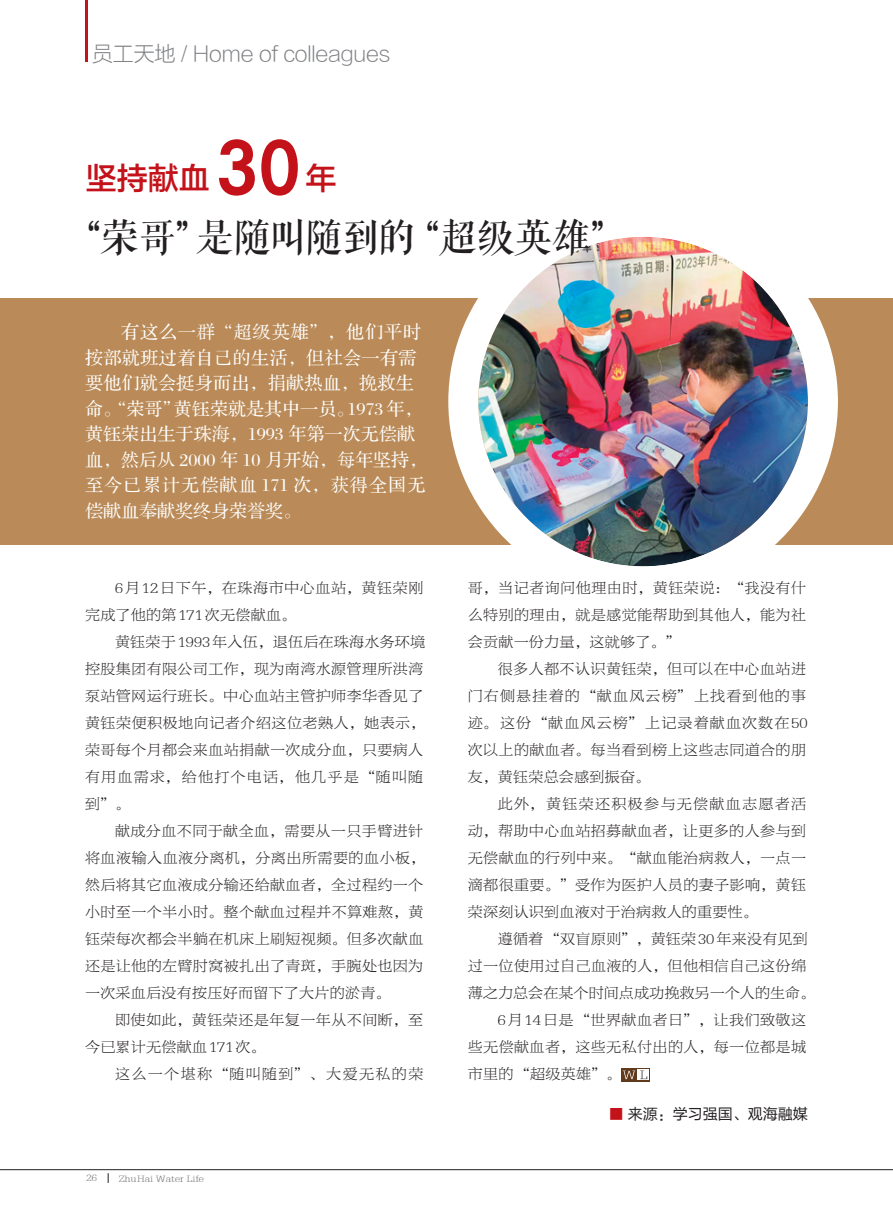
<style>
.page{position:relative;width:893px;height:1212px;background:#fff}
.page>*{position:absolute;margin:0;border:0;box-sizing:border-box;transform-origin:0 0}
.t1{font:600 condensed 75.3px "Avant Garde";color:#c4121a}
.t2{font:38.4px "FZQKBYSJW GB1 0";letter-spacing:-.04em;color:#231f20}
.t3{font:30.9px "FZLTZHK GBK1 0";color:#c4121a}
.t4{font:21px "FZLTXHK GBK1 0";letter-spacing:-.005em;color:#808285}
.t5{font:18px/25.5px "FZS3 JW GB1 0";letter-spacing:.005em;color:#fff}
.t6{font:15px/27px "FZBYSK GBK1 0";letter-spacing:.03em;color:#231f20}
.t7{font:15px "FZBYSK GBK1 0";letter-spacing:.01em;color:#231f20}
.t8{font:15px "FZBYSK GBK1 0";letter-spacing:.095em;color:#231f20}
.t9{font:15px "FZLTHJW GB1 0";color:#231f20}
.t10{font:9.75px "FZBYSK GBK1 0";color:#6c6d70}
.s1{color:#c4121a}
</style>
<div class="page">
<div style="left:0;top:298px;width:893px;height:246px;background:#ba8b58"></div>
<img style="left:478px;top:237px;width:330px;height:329px;border-radius:165px">
<div style="left:448px;top:207px;width:390px;height:389px;border:30px solid #fff;border-radius:50%"></div>
<svg style="left:621px;top:1068px;width:29px;height:13px"></svg>
<svg style="left:637px;top:1070px;width:12px;height:10px"></svg>
<svg style="left:623px;top:1070px;width:24px;height:9px"></svg>
<hr style="left:85px;top:0;width:2px;height:62px;background:#c4121a">
<hr style="left:0;top:1169px;width:893px;height:1px;background:#231f20">
<h3 class="t4" style="left:92px;top:42px;width:300px">员工天地 / Home of colleagues</h3>
<h3 class="t3" style="left:86px;top:161px;width:125px">坚持献血</h3>
<h1 class="t1" style="left:217px;top:122px;width:85px">30</h1>
<h3 class="t3" style="left:305px;top:161px;width:32px">年</h3>
<h2 class="t2" style="left:65px;top:218px;width:563px">“荣哥”是随叫随到的“超级英雄”</h2>
<p class="t5" style="left:85px;top:320px;width:343px;text-indent:36px">有这么一群“超级英雄”，他们平时按部就班过着自己的生活，但社会一有需要他们就会挺身而出，捐献热血，挽救生命。“荣哥”黄钰荣就是其中一员。1973 年，黄钰荣出生于珠海，1993 年第一次无偿献血，然后从 2000 年 10 月开始，每年坚持，至今已累计无偿献血 171 次，获得全国无偿献血奉献奖终身荣誉奖。</p>
<p class="t6" style="left:85px;top:575px;width:340px;text-indent:30px">6月12日下午，在珠海市中心血站，黄钰荣刚完成了他的第171次无偿献血。</p>
<p class="t6" style="left:85px;top:629px;width:342px;text-indent:30px">黄钰荣于1993年入伍，退伍后在珠海水务环境控股集团有限公司工作，现为南湾水源管理所洪湾泵站管网运行班长。中心血站主管护师李华香见了黄钰荣便积极地向记者介绍这位老熟人，她表示，荣哥每个月都会来血站捐献一次成分血，只要病人有用血需求，给他打个电话，他几乎是“随叫随到”。</p>
<p class="t6" style="left:85px;top:818px;width:342px;text-indent:30px">献成分血不同于献全血，需要从一只手臂进针将血液输入血液分离机，分离出所需要的血小板，然后将其它血液成分输还给献血者，全过程约一个小时至一个半小时。整个献血过程并不算难熬，黄钰荣每次都会半躺在机床上刷短视频。但多次献血还是让他的左臂肘窝被扎出了青斑，手腕处也因为一次采血后没有按压好而留下了大片的淤青。</p>
<p class="t6" style="left:85px;top:1007px;width:340px;text-indent:30px">即使如此，黄钰荣还是年复一年从不间断，至今已累计无偿献血171次。</p>
<p class="t8" style="left:115px;top:1066px;width:310px">这么一个堪称“随叫随到”、大爱无私的荣</p>
<p class="t10" style="left:87px;top:1173px;width:12px">26</p>
<p class="t10" style="left:119px;top:1173px;width:87px">ZhuHai Water Life</p>
<p class="t6" style="left:468px;top:575px;width:340px;text-align:justify">哥，当记者询问他理由时，黄钰荣说：“我没有什么特别的理由，就是感觉能帮助到其他人，能为社会贡献一份力量，这就够了。”</p>
<p class="t6" style="left:468px;top:656px;width:342px;text-indent:30px">很多人都不认识黄钰荣，但可以在中心血站进门右侧悬挂着的“献血风云榜”上找看到他的事迹。这份“献血风云榜”上记录着献血次数在50次以上的献血者。每当看到榜上这些志同道合的朋友，黄钰荣总会感到振奋。</p>
<p class="t6" style="left:468px;top:791px;width:340px;text-align:justify;text-indent:30px">此外，黄钰荣还积极参与无偿献血志愿者活动，帮助中心血站招募献血者，让更多的人参与到无偿献血的行列中来。“献血能治病救人，一点一滴都很重要。”受作为医护人员的妻子影响，黄钰荣深刻认识到血液对于治病救人的重要性。</p>
<p class="t6" style="left:498px;top:926px;width:312px">遵循着“双盲原则”，黄钰荣30年来没有见到</p>
<p class="t6" style="left:468px;top:953px;width:340px">过一位使用过自己血液的人，但他相信自己这份绵</p>
<p class="t7" style="left:468px;top:985px;width:349px">薄之力总会在某个时间点成功挽救另一个人的生命。</p>
<p class="t6" style="left:498px;top:1007px;width:310px">6月14日是“世界献血者日”，让我们致敬这</p>
<p class="t6" style="left:468px;top:1034px;width:340px">些无偿献血者，这些无私付出的人，每一位都是城</p>
<p class="t6" style="left:468px;top:1061px;width:155px">市里的“超级英雄”。</p>
<p class="t9" style="left:609px;top:1105px;width:201px"><span class="s1">■</span> 来源：学习强国、观海融媒</p>
</div>
